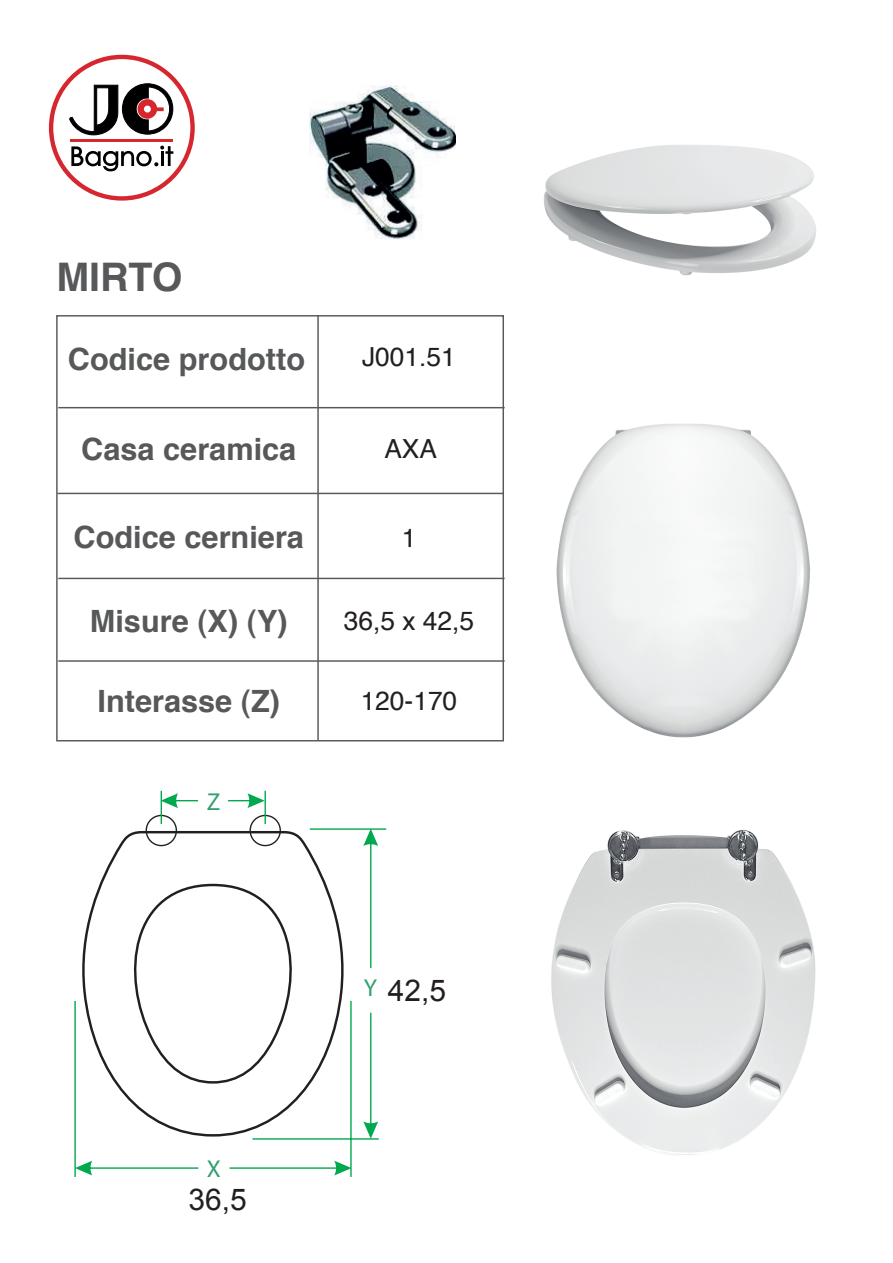
<style>
.page{position:relative;width:893px;height:1263px;background:#fff}
.page>*{position:absolute;margin:0;border:0;box-sizing:border-box;transform-origin:0 0}
.t1{font:700 39.3px "Helvetica";color:#57585a}
.t2{font:700 30.75px "Helvetica";color:#57585a}
.t3{font:30px "Arial";color:#231f20}
.t4{font:26.25px "Helvetica";color:#231f20}
.t5{font:300 24.45px "Swiss 721 BT";color:#329e70}
</style>
<div class="page">
<svg style="left:49px;top:55px;width:146px;height:146px"></svg>
<svg style="left:82px;top:831px;width:262px;height:306px"></svg>
<svg style="left:145px;top:814px;width:137px;height:33px"></svg>
<hr style="left:161px;top:791px;width:1px;height:33px;background:#00a94d">
<hr style="left:265px;top:791px;width:1px;height:33px;background:#00a94d">
<hr style="left:74px;top:1001px;width:2px;height:176px;background:#00a94d">
<hr style="left:350px;top:1001px;width:2px;height:176px;background:#00a94d">
<hr style="left:252px;top:1138px;width:127px;height:2px;background:#00a94d">
<hr style="left:310px;top:828px;width:76px;height:2px;background:#00a94d">
<svg style="left:162px;top:793px;width:36px;height:15px"></svg>
<svg style="left:228px;top:793px;width:37px;height:15px"></svg>
<svg style="left:75px;top:1161px;width:123px;height:14px"></svg>
<svg style="left:230px;top:1161px;width:121px;height:14px"></svg>
<svg style="left:363px;top:829px;width:15px;height:139px"></svg>
<svg style="left:363px;top:1013px;width:15px;height:126px"></svg>
<img style="left:551px;top:829px;width:265px;height:327px">
<img style="left:556px;top:424px;width:255px;height:314px">
<img style="left:544px;top:145px;width:272px;height:131px">
<hr style="left:317px;top:316px;width:2px;height:424px;background:#57585a">
<hr style="left:58px;top:407px;width:447px;height:1px;background:#57585a">
<hr style="left:57px;top:493px;width:447px;height:1px;background:#57585a">
<hr style="left:58px;top:578px;width:447px;height:1px;background:#57585a">
<hr style="left:58px;top:660px;width:447px;height:2px;background:#57585a">
<img style="left:310px;top:85px;width:145px;height:154px">
<p class="t1" style="left:56px;top:245px;width:128px">MIRTO</p>
<p class="t2" style="left:68px;top:334px;width:239px">Codice prodotto</p>
<p class="t4" style="left:362px;top:337px;width:95px">J001.51</p>
<p class="t2" style="left:81px;top:424px;width:217px">Casa ceramica</p>
<p class="t4" style="left:384px;top:429px;width:54px">AXA</p>
<p class="t2" style="left:74px;top:512px;width:232px">Codice cerniera</p>
<p class="t4" style="left:402px;top:517px;width:16px">1</p>
<p class="t2" style="left:90px;top:596px;width:199px">Misure (X) (Y)</p>
<p class="t4" style="left:344px;top:601px;width:132px">36,5 x 42,5</p>
<p class="t2" style="left:97px;top:676px;width:184px">Interasse (Z)</p>
<p class="t4" style="left:361px;top:681px;width:98px">120-170</p>
<p class="t5" style="left:207px;top:786px;width:15px">Z</p>
<p class="t5" style="left:207px;top:1154px;width:15px">X</p>
<p class="t3" style="left:189px;top:1179px;width:60px">36,5</p>
<p class="t5" style="left:364px;top:973px;width:15px">Y</p>
<p class="t3" style="left:388px;top:971px;width:60px">42,5</p>
</div>
